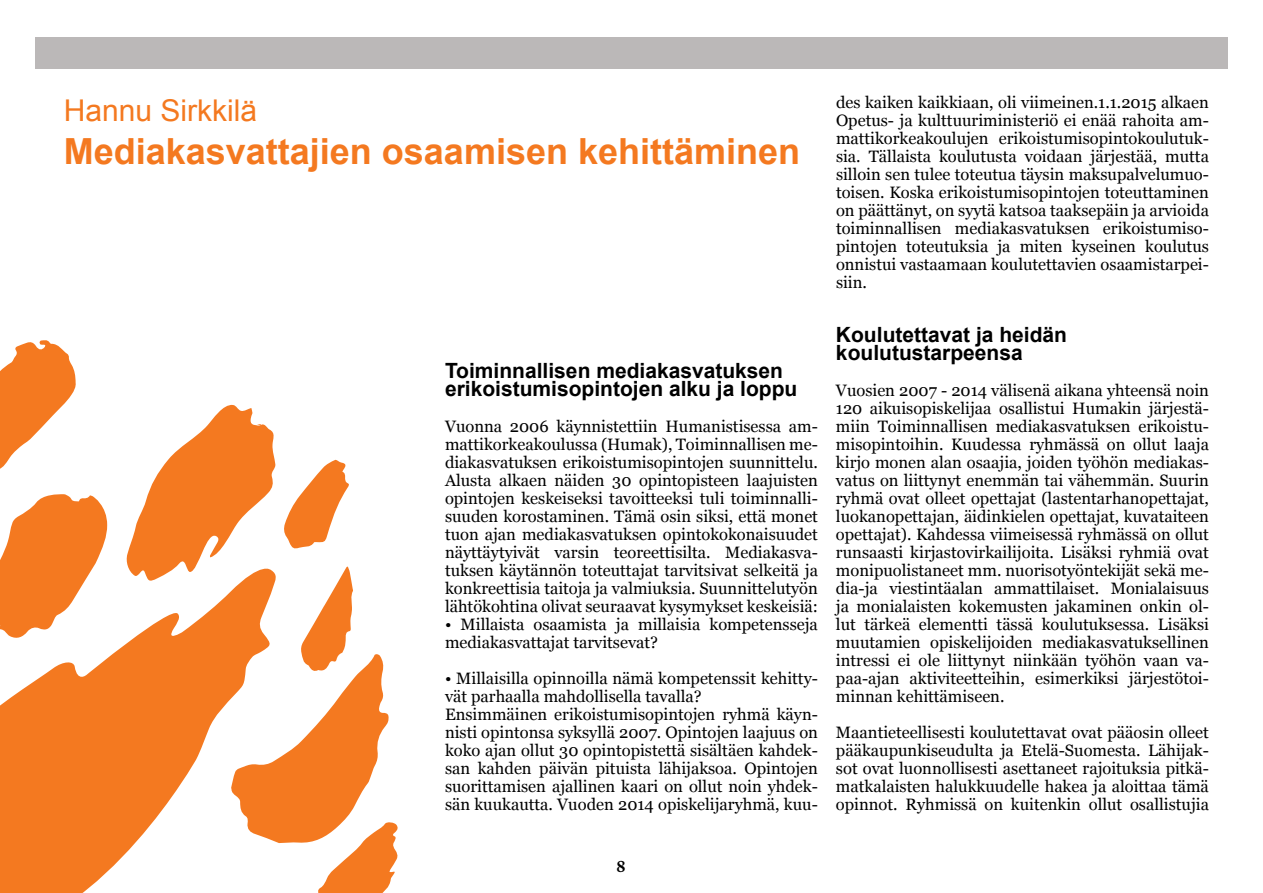
<style>
.page{position:relative;width:1263px;height:893px;background:#fff}
.page>*{position:absolute;margin:0;border:0;box-sizing:border-box;transform-origin:0 0}
.t1{font:700 36px "Arial";color:#f47920}
.t2{font:30px "Arial";color:#f47920}
.t3{font:700 21px/18px "Arial";color:#000}
.t4{font:16.5px/18px "Georgia";color:#000;text-align:justify}
.t5{font:500 15px "Fedra Serif B Std";color:#000}
</style>
<div class="page">
<div style="left:35px;top:37px;width:1192px;height:31px;background:#bbb8b8"></div>
<svg style="left:0;top:340px;width:76px;height:129px"></svg>
<svg style="left:0;top:494px;width:107px;height:66px"></svg>
<svg style="left:0;top:560px;width:125px;height:333px;fill:#f47920"></svg>
<svg style="left:125px;top:404px;width:273px;height:489px"></svg>
<h2 class="t2" style="left:64px;top:91px;width:195px">Hannu Sirkkilä</h2>
<h1 class="t1" style="left:64px;top:128px;width:738px">Mediakasvattajien osaamisen kehittäminen</h1>
<p class="t3" style="left:445px;top:362px;width:354px">Toiminnallisen mediakasvatuksen erikoistumisopintojen alku ja loppu</p>
<p class="t4" style="left:445px;top:418px;width:374px">Vuonna 2006 käynnistettiin Humanistisessa am&shy;mattikorkeakoulussa (Humak), Toiminnallisen me&shy;diakasvatuksen erikoistumisopintojen suunnittelu.<br>Alusta alkaen näiden 30 opintopisteen laajuisten opintojen keskeiseksi tavoitteeksi tuli toiminnalli&shy;suuden korostaminen. Tämä osin siksi, että monet tuon ajan mediakasvatuksen opintokokonaisuudet näyttäytyivät varsin teoreettisilta. Mediakasva&shy;tuksen käytännön toteuttajat tarvitsivat selkeitä ja konkreettisia taitoja ja valmiuksia. Suunnittelutyön lähtökohtina olivat seuraavat kysymykset keskeisiä:</p>
<p class="t4" style="left:445px;top:616px;width:374px">• Millaista osaamista ja millaisia kompetensseja mediakasvattajat tarvitsevat?</p>
<p class="t4" style="left:445px;top:670px;width:374px;text-align:left">• Millaisilla opinnoilla nämä kompetenssit kehitty&shy;vät parhaalla mahdollisella tavalla?<br>Ensimmäinen erikoistumisopintojen ryhmä käyn&shy;nisti opintonsa syksyllä 2007. Opintojen laajuus on koko ajan ollut 30 opintopistettä sisältäen kahdek&shy;san kahden päivän pituista lähijaksoa. Opintojen suorittamisen ajallinen kaari on ollut noin yhdek&shy;sän kuukautta. Vuoden 2014 opiskelijaryhmä, kuu-</p>
<p class="t4" style="left:836px;top:94px;width:374px">des kaiken kaikkiaan, oli viimeinen.1.1.2015 alkaen Opetus- ja kulttuuriministeriö ei enää rahoita am&shy;mattikorkeakoulujen erikoistumisopintokoulutuk&shy;sia. Tällaista koulutusta voidaan järjestää, mutta silloin sen tulee toteutua täysin maksupalvelumuo&shy;toisen. Koska erikoistumisopintojen toteuttaminen on päättänyt, on syytä katsoa taaksepäin ja arvioida toiminnallisen mediakasvatuksen erikoistumiso&shy;pintojen toteutuksia ja miten kyseinen koulutus onnistui vastaamaan koulutettavien osaamistarpei&shy;siin.</p>
<p class="t3" style="left:836px;top:326px;width:233px">Koulutettavat ja heidän koulutustarpeensa</p>
<p class="t4" style="left:836px;top:382px;width:374px">Vuosien 2007 - 2014 välisenä aikana yhteensä noin 120 aikuisopiskelijaa osallistui Humakin järjestä&shy;miin Toiminnallisen mediakasvatuksen erikoistu&shy;misopintoihin. Kuudessa ryhmässä on ollut laaja kirjo monen alan osaajia, joiden työhön mediakas&shy;vatus on liittynyt enemmän tai vähemmän. Suurin ryhmä ovat olleet opettajat (lastentarhanopettajat, luokanopettajan, äidinkielen opettajat, kuvataiteen opettajat). Kahdessa viimeisessä ryhmässä on ollut runsaasti kirjastovirkailijoita. Lisäksi ryhmiä ovat monipuolistaneet mm. nuorisotyöntekijät sekä me&shy;dia-ja viestintäalan ammattilaiset. Monialaisuus ja monialaisten kokemusten jakaminen onkin ol&shy;lut tärkeä elementti tässä koulutuksessa. Lisäksi muutamien opiskelijoiden mediakasvatuksellinen intressi ei ole liittynyt niinkään työhön vaan va&shy;paa-ajan aktiviteetteihin, esimerkiksi järjestötoi&shy;minnan kehittämiseen.</p>
<p class="t4" style="left:836px;top:724px;width:374px">Maantieteellisesti koulutettavat ovat pääosin olleet pääkaupunkiseudulta ja Etelä-Suomesta. Lähijak&shy;sot ovat luonnollisesti asettaneet rajoituksia pitkä&shy;matkalaisten halukkuudelle hakea ja aloittaa tämä opinnot. Ryhmissä on kuitenkin ollut osallistujia</p>
<p class="t5" style="left:617px;top:856px;width:11px">8</p>
</div>
